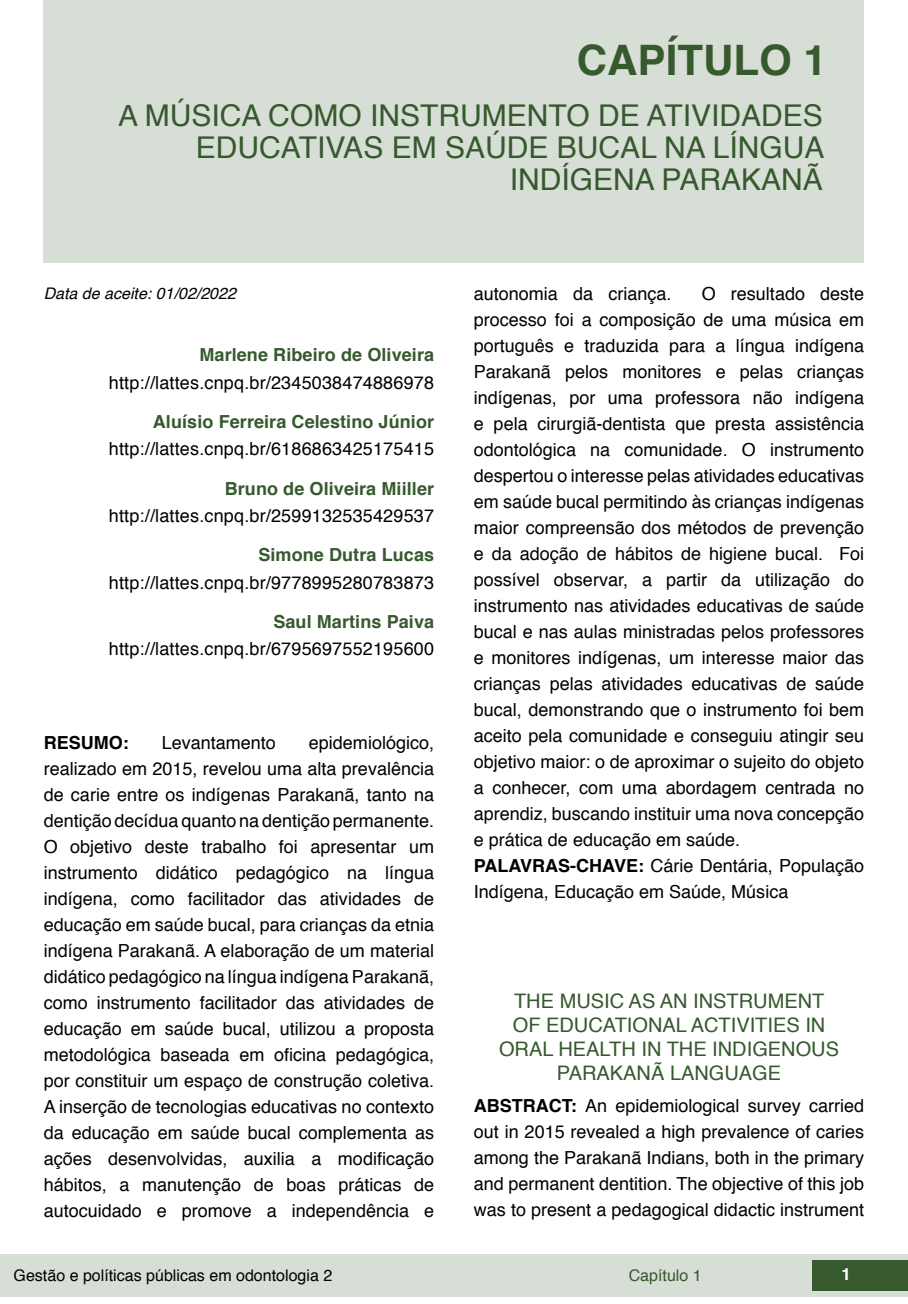
<style>
.page{position:relative;width:908px;height:1304px;background:#fff}
.page>*{position:absolute;margin:0;border:0;box-sizing:border-box;transform-origin:0 0}
.capítulos{font:700 42px "Helvetica";color:#36592e}
.nome_artigos{font:30px/32px "Helvetica";color:#36592e;text-align:right}
.título_Inglês{font:20px/24px "Helvetica";color:#36592e;text-align:center}
.Resumos_e_PC_TXT{font:18px/26px "Helvetica";color:#000;text-align:justify}
.info_autores{font:18px "Helvetica";letter-spacing:.01em;color:#000}
.nome_autores{font:700 18px "Helvetica";letter-spacing:.005em;color:#36592e}
.Resumos_e_PC_TXT-2{font:700 18px "Helvetica";color:#000}
.t1{font:700 16.8px "Helvetica";color:#fff}
.t2{font:16px "Helvetica";color:#000}
.t3{font:italic 16px "Helvetica";color:#000}
.t4{font:16px "Helvetica";color:#36592e}
.s1{font-weight:700}
</style>
<div class="page">
<div style="left:0;top:1254px;width:906px;height:43px;background:#d7ded5"></div>
<div style="left:812px;top:1261px;width:95px;height:30px;background:#36592e"></div>
<div style="left:44px;top:0;width:819px;height:263px;background:#d7ded5"></div>
<p class="capítulos" style="left:576px;top:26px;width:251px">CAPÍTULO 1</p>
<p class="nome_artigos" style="left:118px;top:101px;width:707px">A MÚSICA COMO INSTRUMENTO DE ATIVIDADES<br>EDUCATIVAS EM SAÚDE BUCAL NA LÍNGUA<br>INDÍGENA PARAKANÃ</p>
<p class="t3" style="left:44px;top:280px;width:194px">Data de aceite: 01/02/2022</p>
<p class="nome_autores" style="left:199px;top:341px;width:236px">Marlene Ribeiro de Oliveira</p>
<p class="info_autores" style="left:109px;top:369px;width:326px">http://lattes.cnpq.br/2345038474886978</p>
<p class="nome_autores" style="left:153px;top:407px;width:282px">Aluísio Ferreira Celestino Júnior</p>
<p class="info_autores" style="left:109px;top:435px;width:326px">http://lattes.cnpq.br/6186863425175415</p>
<p class="nome_autores" style="left:224px;top:474px;width:211px">Bruno de Oliveira Miiller</p>
<p class="info_autores" style="left:109px;top:502px;width:326px">http://lattes.cnpq.br/2599132535429537</p>
<p class="nome_autores" style="left:258px;top:541px;width:177px">Simone Dutra Lucas</p>
<p class="info_autores" style="left:109px;top:569px;width:326px">http://lattes.cnpq.br/9778995280783873</p>
<p class="nome_autores" style="left:273px;top:607px;width:162px">Saul Martins Paiva</p>
<p class="info_autores" style="left:109px;top:635px;width:326px">http://lattes.cnpq.br/6795697552195600</p>
<p class="Resumos_e_PC_TXT" style="left:44px;top:731px;width:392px;text-indent:265px">epidemiológico, realizado em 2015, revelou uma alta prevalência de carie entre os indígenas Parakanã, tanto na dentição decídua quanto na dentição permanente.<br>O objetivo deste trabalho foi apresentar um instrumento didático pedagógico na língua indígena, como facilitador das atividades de educação em saúde bucal, para crianças da etnia indígena Parakanã. A elaboração de um material didático pedagógico na língua indígena Parakanã, como instrumento facilitador das atividades de educação em saúde bucal, utilizou a proposta metodológica baseada em oficina pedagógica, por constituir um espaço de construção coletiva.<br>A inserção de tecnologias educativas no contexto da educação em saúde bucal complementa as ações desenvolvidas, auxilia a modificação hábitos, a manutenção de boas práticas de autocuidado e promove a independência e</p>
<p class="Resumos_e_PC_TXT-2" style="left:44px;top:729px;width:86px">RESUMO:</p>
<p class="Resumos_e_PC_TXT" style="left:162px;top:731px;width:116px">Levantamento</p>
<p class="Resumos_e_PC_TXT" style="left:473px;top:281px;width:392px;text-indent:228px">O resultado deste processo foi a composição de uma música em português e traduzida para a língua indígena Parakanã pelos monitores e pelas crianças indígenas, por uma professora não indígena e pela cirurgiã-dentista que presta assistência odontológica na comunidade. O instrumento despertou o interesse pelas atividades educativas em saúde bucal permitindo às crianças indígenas maior compreensão dos métodos de prevenção e da adoção de hábitos de higiene bucal. Foi possível observar, a partir da utilização do instrumento nas atividades educativas de saúde bucal e nas aulas ministradas pelos professores e monitores indígenas, um interesse maior das crianças pelas atividades educativas de saúde bucal, demonstrando que o instrumento foi bem aceito pela comunidade e conseguiu atingir seu objetivo maior: o de aproximar o sujeito do objeto a conhecer, com uma abordagem centrada no aprendiz, buscando instituir uma nova concepção e prática de educação em saúde.</p>
<p class="Resumos_e_PC_TXT" style="left:473px;top:853px;width:392px"><span class="s1">PALAVRAS-CHAVE:</span> Cárie Dentária, População<br>Indígena, Educação em Saúde, Música</p>
<p class="Resumos_e_PC_TXT" style="left:473px;top:281px;width:199px">autonomia da criança.</p>
<p class="título_Inglês" style="left:499px;top:990px;width:341px">THE MUSIC AS AN INSTRUMENT<br>OF EDUCATIONAL ACTIVITIES IN<br>ORAL HEALTH IN THE INDIGENOUS<br>PARAKANÃ LANGUAGE</p>
<p class="Resumos_e_PC_TXT" style="left:473px;top:1093px;width:392px"><span class="s1">ABSTRACT:</span> An epidemiological survey carried out in 2015 revealed a high prevalence of caries among the Parakanã Indians, both in the primary and permanent dentition. The objective of this job was to present a pedagogical didactic instrument</p>
<p class="t2" style="left:14px;top:1263px;width:320px">Gestão e políticas públicas em odontologia 2</p>
<p class="t4" style="left:628px;top:1263px;width:74px">Capítulo 1</p>
<p class="t1" style="left:841px;top:1261px;width:11px">1</p>
</div>
